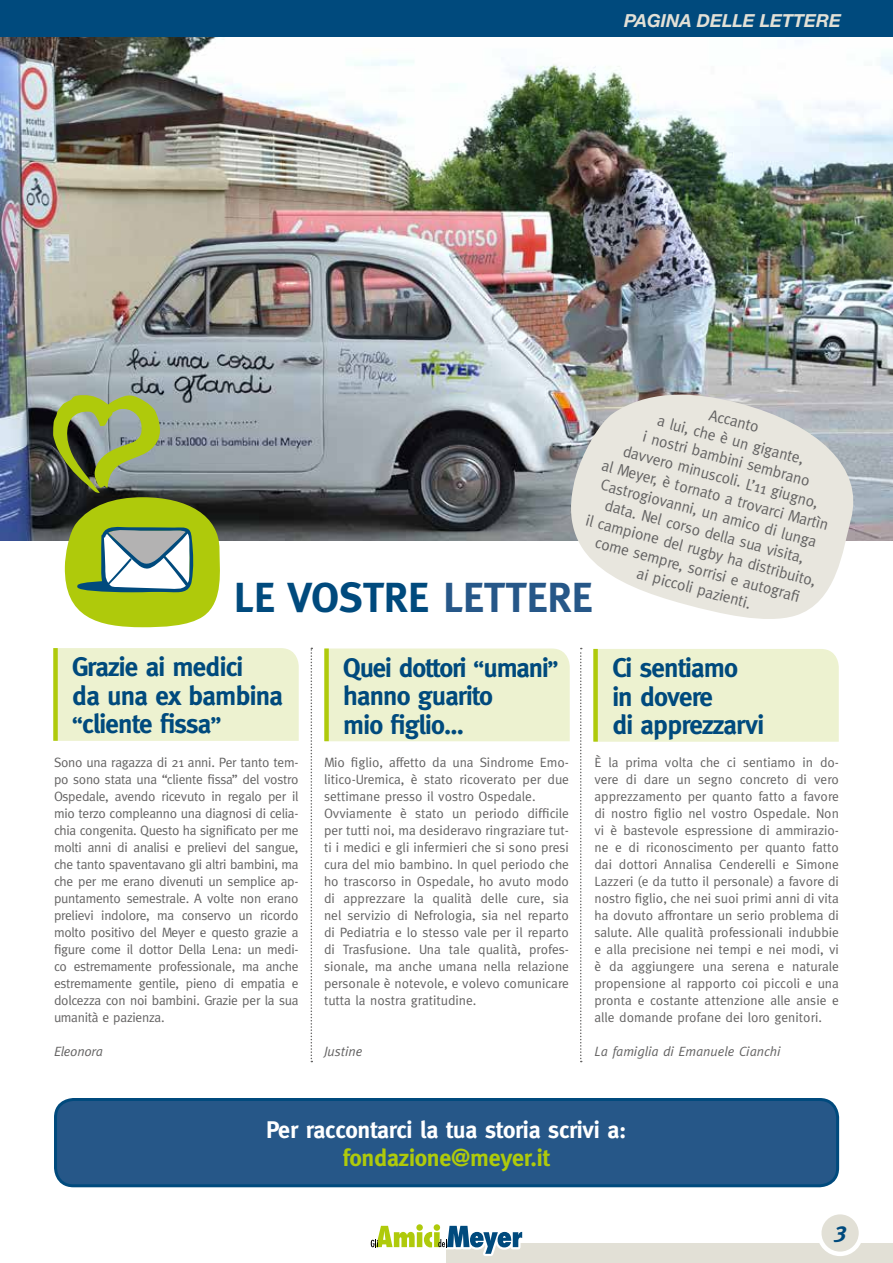
<style>
.page{position:relative;width:893px;height:1263px;background:#fff}
.page>*{position:absolute;margin:0;border:0;box-sizing:border-box;transform-origin:0 0}
.t1{font:700 42px "Meta";color:#004a7d}
.t2{font:700 27px/28.5px "Meta";letter-spacing:-.03em;color:#004a7d}
.t3{font:700 24px "Meta";letter-spacing:-.01em;color:#fff}
.t4{font:700 24px "Meta";letter-spacing:-.01em;color:#afca0b}
.t5{font:italic 700 22.5px "Meta";color:#004a7d}
.t6{font:italic 700 18px "Helvetica Neue LT Std";color:#e2e0d6}
.t7{font:15.9px/19px "Meta";color:#646363;text-align:center}
.t8{font:13.5px/17px "Meta";color:#646363;text-align:justify}
.t9{font:italic 13.5px "Meta";color:#646363}
.t10{font:italic 13.5px "Meta";letter-spacing:-.02em;color:#646363}
.s1{color:#265788}
.s2{font-size:22.5px}
</style>
<div class="page">
<img style="left:0;top:37px;width:893px;height:503px">
<div style="left:0;top:0;width:893px;height:37px;background:#004a7d"></div>
<div style="left:56px;top:1099px;width:782px;height:87px;background:#265788;border-radius:18px"></div>
<div style="left:54px;top:1098px;width:785px;height:89px;border:3px solid #004a7d;border-radius:18px"></div>
<svg style="left:311px;top:648px;width:1px;height:414px"></svg>
<svg style="left:53px;top:394px;width:171px;height:233px;background:#99a964"></svg>
<div style="left:446px;top:1243px;width:447px;height:20px;background:#e2e0d6"></div>
<svg style="left:817px;top:1210px;width:46px;height:46px;fill:#e2e0d6"></svg>
<svg style="left:366px;top:1098px;width:161px;height:158px"></svg>
<svg style="left:580px;top:648px;width:2px;height:414px"></svg>
<svg style="left:553px;top:390px;width:312px;height:229px;background:#dfded9"></svg>
<div style="left:58px;top:648px;width:241px;height:93px;background:#edf2d0"></div>
<div style="left:53px;top:648px;width:5px;height:93px;background:#afca0b"></div>
<div style="left:329px;top:648px;width:241px;height:93px;background:#edf2d0"></div>
<div style="left:324px;top:648px;width:5px;height:93px;background:#afca0b"></div>
<div style="left:598px;top:649px;width:241px;height:93px;background:#edf2d0"></div>
<div style="left:593px;top:649px;width:5px;height:93px;background:#afca0b"></div>
<h3 class="t6" style="left:624px;top:10px;width:219px">PAGINA DELLE LETTERE</h3>
<p class="t7" style="left:623px;top:381px;width:239px;rotate:15deg">Accanto<br>a lui, che è un gigante,<br>i nostri bambini sembrano<br>davvero minuscoli. L’11 giugno,<br>al Meyer, è tornato a trovarci Martìn<br>Castrogiovanni, un amico di lunga data. Nel corso della sua visita,<br>il campione del rugby ha distribuito, come sempre, sorrisi e autografi<br>ai piccoli pazienti.</p>
<h1 class="t1" style="left:234px;top:573px;width:360px">LE VOSTRE <span class="s1">LETTERE</span></h1>
<h2 class="t2" style="left:72px;top:653px;width:212px">Grazie ai medici<br>da una ex bambina <span class="s2">“</span>cliente fissa<span class="s2">”</span></h2>
<h2 class="t2" style="left:343px;top:653px;width:217px">Quei dottori <span class="s2">“</span>umani<span class="s2">” </span>hanno guarito<br>mio figlio...</h2>
<h2 class="t2" style="left:612px;top:654px;width:153px">Ci sentiamo in dovere<br>di apprezzarvi</h2>
<p class="t8" style="left:54px;top:753px;width:246px">Sono una ragazza di 21 anni. Per tanto tem&shy;po sono stata una “cliente fissa” del vostro Ospedale, avendo ricevuto in regalo per il mio terzo compleanno una diagnosi di celia&shy;chia congenita. Questo ha significato per me molti anni di analisi e prelievi del sangue, che tanto spaventavano gli altri bambini, ma che per me erano divenuti un semplice ap&shy;puntamento semestrale. A volte non erano prelievi indolore, ma conservo un ricordo molto positivo del Meyer e questo grazie a figure come il dottor Della Lena: un medi&shy;co estremamente professionale, ma anche estremamente gentile, pieno di empatia e dolcezza con noi bambini. Grazie per la sua umanità e pazienza.</p>
<p class="t10" style="left:54px;top:1043px;width:50px">Eleonora</p>
<p class="t8" style="left:324px;top:753px;width:246px;text-align:left">Mio figlio, affetto da una Sindrome Emo&shy;litico-Uremica, è stato ricoverato per due settimane presso il vostro Ospedale.<br>Ovviamente è stato un periodo difficile per tutti noi, ma desideravo ringraziare tut&shy;ti i medici e gli infermieri che si sono presi cura del mio bambino. In quel periodo che ho trascorso in Ospedale, ho avuto modo di apprezzare la qualità delle cure, sia nel servizio di Nefrologia, sia nel reparto di Pediatria e lo stesso vale per il reparto di Trasfusione. Una tale qualità, profes&shy;sionale, ma anche umana nella relazione personale è notevole, e volevo comunicare tutta la nostra gratitudine.</p>
<p class="t9" style="left:324px;top:1043px;width:40px">Justine</p>
<p class="t8" style="left:594px;top:753px;width:246px">È la prima volta che ci sentiamo in do&shy;vere di dare un segno concreto di vero apprezzamento per quanto fatto a favore di nostro figlio nel vostro Ospedale. Non vi è bastevole espressione di ammirazio&shy;ne e di riconoscimento per quanto fatto dai dottori Annalisa Cenderelli e Simone Lazzeri (e da tutto il personale) a favore di nostro figlio, che nei suoi primi anni di vita ha dovuto affrontare un serio problema di salute. Alle qualità professionali indubbie e alla precisione nei tempi e nei modi, vi è da aggiungere una serena e naturale propensione al rapporto coi piccoli e una pronta e costante attenzione alle ansie e alle domande profane dei loro genitori.</p>
<p class="t9" style="left:594px;top:1043px;width:188px">La famiglia di Emanuele Cianchi</p>
<h3 class="t3" style="left:266px;top:1115px;width:362px">Per raccontarci la tua storia scrivi a:</h3>
<h3 class="t4" style="left:343px;top:1144px;width:208px">fondazione@meyer.it</h3>
<h3 class="t5" style="left:834px;top:1217px;width:20px">3</h3>
</div>
